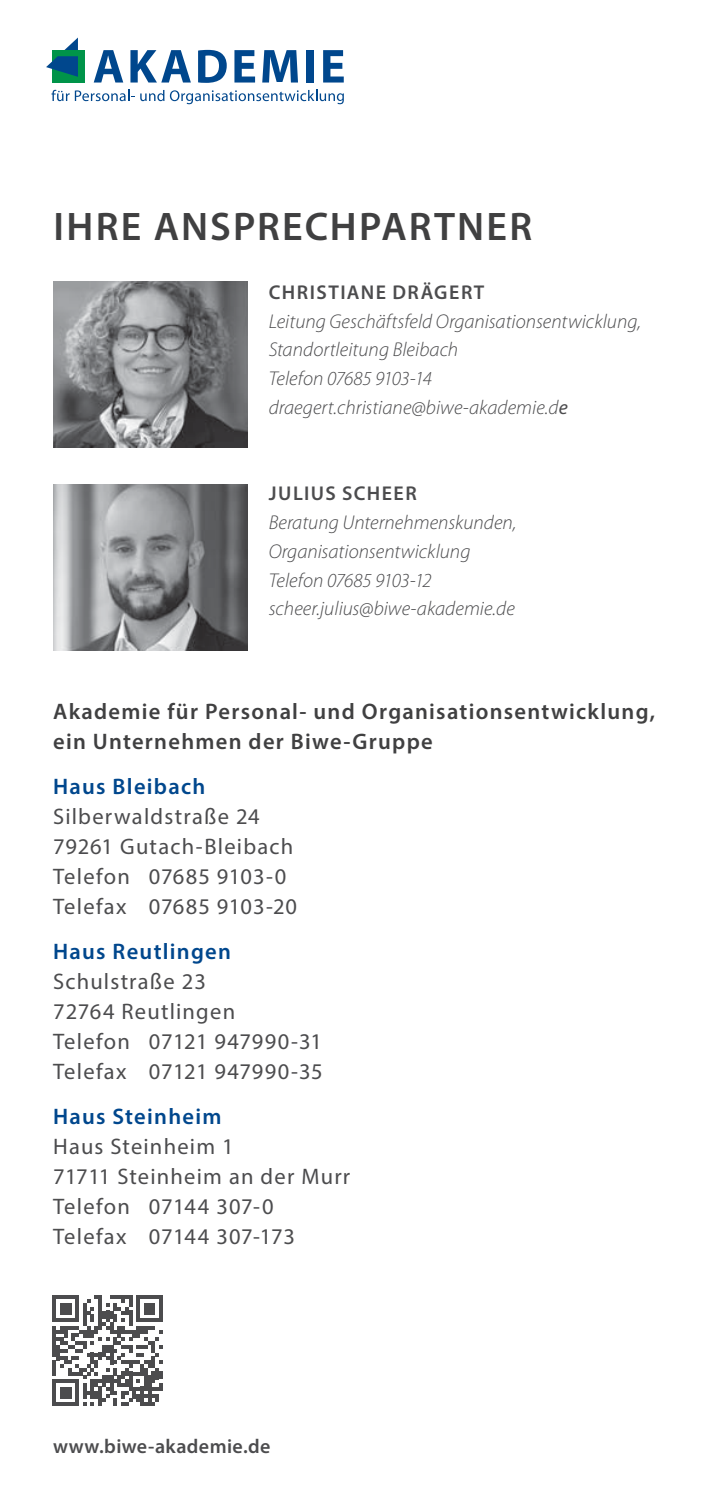
<style>
.page{position:relative;width:702px;height:1489px;background:#fff}
.page>*{position:absolute;margin:0;border:0;box-sizing:border-box;transform-origin:0 0}
.t1{font:600 40px "Myriad Pro";letter-spacing:.055em;color:#404041}
.t2{font:22.5px/30px "Myriad Pro";letter-spacing:.055em;color:#4c4c4e}
.t3{font:600 22.5px/30px "Myriad Pro";letter-spacing:.055em;color:#404041}
.t4{font:600 22.5px "Myriad Pro";letter-spacing:.055em;color:#00478d}
.t5{font:italic 300 20px/28.8px "Myriad Pro";color:#4c4c4e}
.t6{font:600 20px "Myriad Pro";letter-spacing:.065em;color:#4c4c4e}
.t7{font:600 20px "Myriad Pro";letter-spacing:.02em;color:#4c4c4e}
.s1{font-weight:400}
</style>
<div class="page">
<svg style="left:94px;top:50px;width:29px;height:32px"></svg>
<svg style="left:130px;top:50px;width:61px;height:32px"></svg>
<svg style="left:198px;top:50px;width:29px;height:33px"></svg>
<svg style="left:234px;top:50px;width:21px;height:32px"></svg>
<svg style="left:262px;top:50px;width:36px;height:32px"></svg>
<div style="left:306px;top:50px;width:8px;height:32px;background:#00478d"></div>
<svg style="left:323px;top:50px;width:21px;height:32px"></svg>
<div style="left:52px;top:50px;width:32px;height:32px;background:#009449"></div>
<svg style="left:46px;top:38px;width:32px;height:39px"></svg>
<svg style="left:51px;top:90px;width:113px;height:11px"></svg>
<svg style="left:170px;top:90px;width:174px;height:14px"></svg>
<img style="left:53px;top:281px;width:194px;height:166px">
<img style="left:53px;top:485px;width:194px;height:166px">
<hr style="left:52px;top:1295px;width:4px;height:15px;background:#4c4c4e">
<hr style="left:52px;top:1310px;width:4px;height:11px;background:#4c4c4e">
<hr style="left:52px;top:1325px;width:4px;height:31px;background:#4c4c4e">
<hr style="left:52px;top:1360px;width:4px;height:15px;background:#4c4c4e">
<hr style="left:52px;top:1379px;width:4px;height:26px;background:#4c4c4e">
<svg style="left:56px;top:1295px;width:107px;height:110px"></svg>
<h1 class="t1" style="left:54px;top:212px;width:480px">IHRE ANSPRECHPARTNER</h1>
<p class="t6" style="left:269px;top:285px;width:217px">CHRISTIANE DRÄGERT</p>
<p class="t5" style="left:269px;top:308px;width:374px">Leitung Geschäftsfeld Organisationsentwicklung, Standortleitung Bleibach<br>Telefon 07685 9103-14 draegert.christiane@biwe-akademie.d<span class="s1">e</span></p>
<p class="t6" style="left:269px;top:486px;width:149px">JULIUS SCHEER</p>
<p class="t5" style="left:269px;top:510px;width:249px">Beratung Unternehmenskunden,<br>Organisationsentwicklung<br>Telefon 07685 9103-12 scheer.julius@biwe-akademie.de</p>
<p class="t3" style="left:53px;top:699px;width:603px">Akademie für Personal- und Organisationsentwicklung, ein Unternehmen der Biwe-Gruppe</p>
<p class="t4" style="left:53px;top:778px;width:154px">Haus Bleibach</p>
<p class="t2" style="left:53px;top:804px;width:245px">Silberwaldstraße 24<br>79261 Gutach-Bleibach<br>Telefon 07685 9103-0<br>Telefax 07685 9103-20</p>
<p class="t4" style="left:53px;top:943px;width:179px">Haus Reutlingen</p>
<p class="t2" style="left:53px;top:969px;width:271px">Schulstraße 23<br>72764 Reutlingen<br>Telefon 07121 947990-31<br>Telefax 07121 947990-35</p>
<p class="t4" style="left:53px;top:1108px;width:170px">Haus Steinheim</p>
<p class="t2" style="left:53px;top:1134px;width:298px">Haus Steinheim 1<br>71711 Steinheim an der Murr<br>Telefon 07144 307-0<br>Telefax 07144 307-173</p>
<p class="t7" style="left:53px;top:1438px;width:219px">www.biwe-akademie.de</p>
</div>
